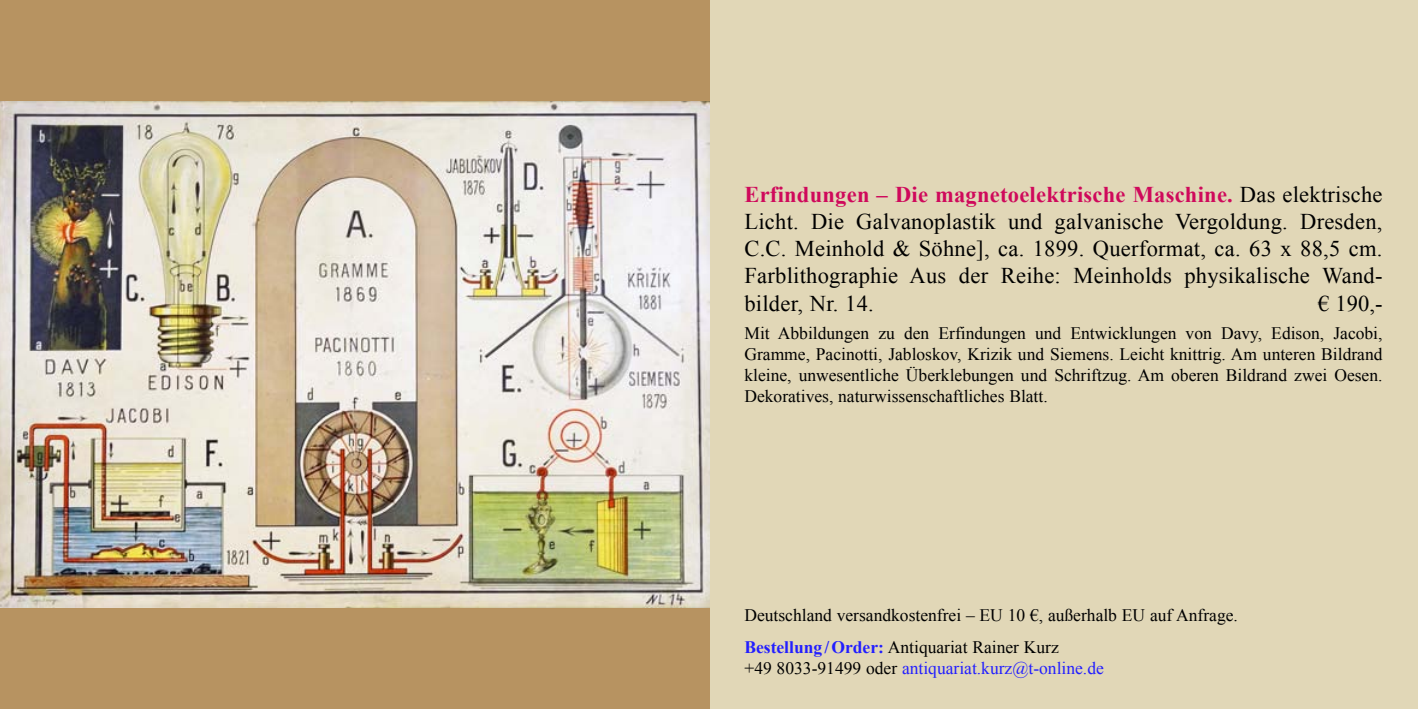
<style>
.page{position:relative;width:1418px;height:709px;background:#fff}
.page>*{position:absolute;margin:0;border:0;box-sizing:border-box;transform-origin:0 0}
.t1{font:22.5px/27px "Times New Roman";letter-spacing:.01em;color:#000;text-align:justify}
.t2{font:17.5px/21px "Times New Roman";color:#000}
.t3{font:17.5px "Times New Roman";color:#221eff}
.s1{font-weight:700;color:#cf095b}
.s2{font-weight:700;color:#221eff}
.s3{color:#000}
</style>
<div class="page">
<div style="left:709px;top:588px;width:708px;height:121px;background:#e1d7b7"></div>
<div style="left:709px;top:0;width:708px;height:588px;background:#e1d7b7"></div>
<div style="left:0;top:0;width:709px;height:709px;background:#b79361"></div>
<img style="left:0;top:101px;width:709px;height:506px">
<p class="t1" style="left:744px;top:181px;width:639px"><span class="s1">Erfindungen – Die magnetoelektrische Maschine.</span> Das elektrische Licht. Die Galvanoplastik und galvanische Vergoldung. Dresden, C.C. Meinhold &amp; Söhne], ca. 1899. Querformat, ca. 63 x 88,5 cm.<br>Farblithographie Aus der Reihe: Meinholds physikalische Wand&shy;bilder, Nr. 14.</p>
<p class="t1" style="left:1318px;top:289px;width:66px">€ 190,-</p>
<p class="t2" style="left:744px;top:322px;width:639px;text-align:justify">Mit Abbildungen zu den Erfindungen und Entwicklungen von Davy, Edison, Jacobi, Gramme, Pacinotti, Jabloskov, Krizik und Siemens. Leicht knittrig. Am unteren Bildrand kleine, unwesentliche Überklebungen und Schriftzug. Am oberen Bildrand zwei Oesen.<br>Dekoratives, naturwissenschaftliches Blatt.</p>
<p class="t2" style="left:744px;top:599px;width:495px;line-height:31.5px">Deutschland versandkostenfrei – EU 10 €, außerhalb EU auf Anfrage.<br><span class="s2">Bestellung/Order:</span> Antiquariat Rainer Kurz</p>
<p class="t3" style="left:744px;top:656px;width:361px"><span class="s3">+49 8033-91499 oder</span> antiquariat.kurz@t-online.de</p>
</div>
